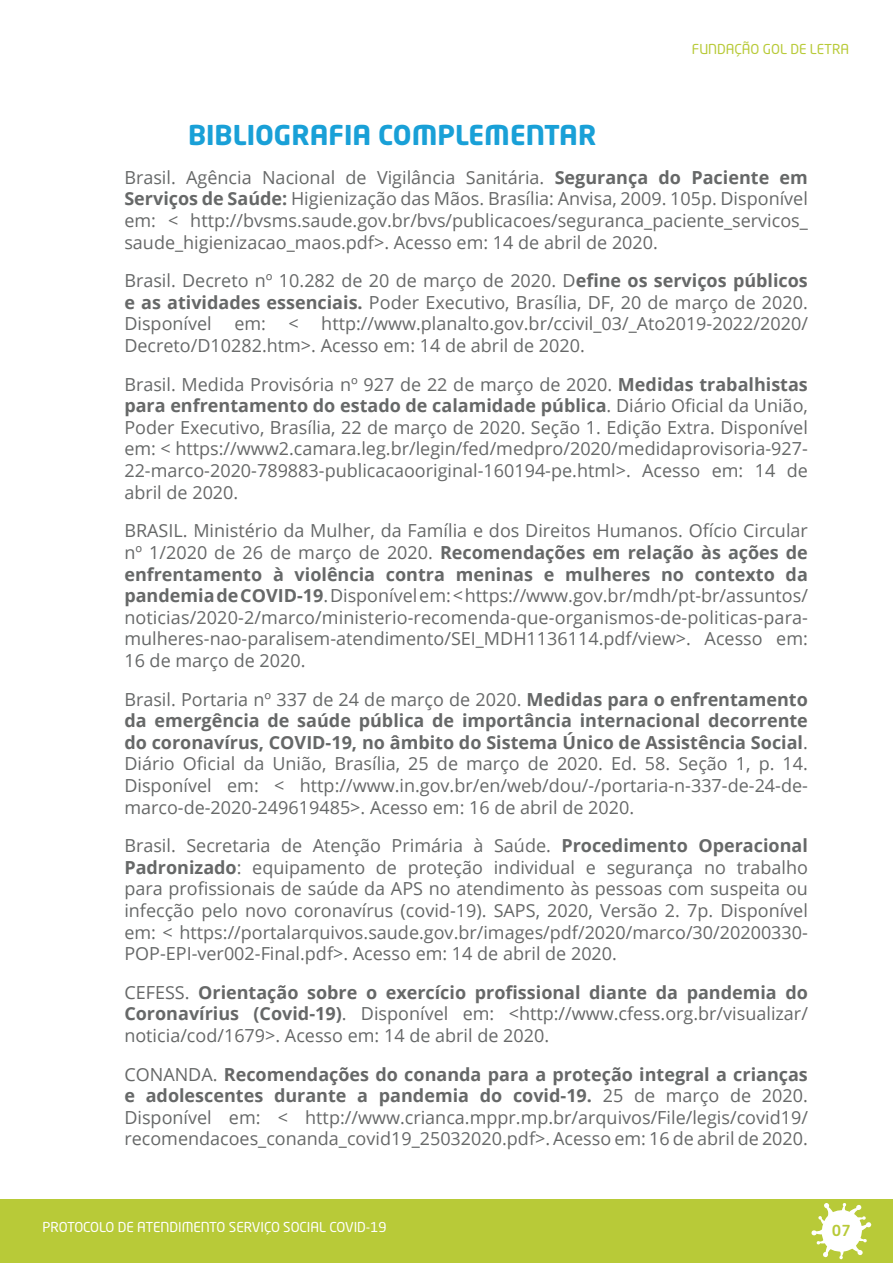
<style>
.page{position:relative;width:893px;height:1263px;background:#fff}
.page>*{position:absolute;margin:0;border:0;box-sizing:border-box;transform-origin:0 0}
.TITULOS{font:700 27px "Neo Tech Std";color:#19a0d7}
.BIBLIOGRAFIA{font:18px/21.6px "Open Sans";color:#666868;text-align:justify}
.t1{font:500 15px "Neo Tech Std";color:#b8ca38}
.t2{font:13.5px "Neo Tech Std";color:#fff}
.t3{font:13.5px "Neo Tech Std";color:#b8ca38}
.s1{font-weight:700}
</style>
<div class="page">
<div style="left:0;top:1199px;width:893px;height:64px;background:#b8ca38"></div>
<svg style="left:811px;top:1203px;width:60px;height:56px"></svg>
<p class="t3" style="left:692px;top:41px;width:159px">FUNDAÇÃO GOL DE LETRA</p>
<p class="TITULOS" style="left:188px;top:118px;width:410px">BIBLIOGRAFIA COMPLEMENTAR</p>
<p class="BIBLIOGRAFIA" style="left:124px;top:166px;width:685px">Brasil. Agência Nacional de Vigilância Sanitária. <span class="s1">Segurança do Paciente em Serviços de Saúde:</span> Higienização das Mãos. Brasília: Anvisa, 2009. 105p. Disponível em: &lt; http://bvsms.saude.gov.br/bvs/publicacoes/seguranca_paciente_servicos_ saude_higienizacao_maos.pdf&gt;. Acesso em: 14 de abril de 2020.</p>
<p class="BIBLIOGRAFIA" style="left:124px;top:269px;width:685px">Brasil. Decreto nº 10.282 de 20 de março de 2020. D<span class="s1">efine os serviços públicos e as atividades essenciais.</span> Poder Executivo, Brasília, DF, 20 de março de 2020.<br>Disponível</p>
<p class="BIBLIOGRAFIA" style="left:124px;top:313px;width:685px;text-indent:197px">http://www.planalto.gov.br/ccivil_03/_Ato2019-2022/2020/<br>Decreto/D10282.htm&gt;. Acesso em: 14 de abril de 2020.</p>
<p class="BIBLIOGRAFIA" style="left:124px;top:373px;width:685px">Brasil. Medida Provisória nº 927 de 22 de março de 2020. <span class="s1">Medidas trabalhistas para enfrentamento do estado de calamidade pública</span>. Diário Oficial da União, Poder Executivo, Brasília, 22 de março de 2020. Seção 1. Edição Extra. Disponível em: &lt; https://www2.camara.leg.br/legin/fed/medpro/2020/medidaprovisoria-927- 22-marco-2020-789883-publicacaooriginal-160194-pe.html&gt;. Acesso em: 14 de abril de 2020.</p>
<p class="BIBLIOGRAFIA" style="left:124px;top:519px;width:685px">BRASIL. Ministério da Mulher, da Família e dos Direitos Humanos. Ofício Circular nº 1/2020 de 26 de março de 2020. <span class="s1">Recomendações em relação às ações de enfrentamento à violência contra meninas e mulheres no contexto da pandemia de COVID-19</span>. Disponível em: &lt; https://www.gov.br/mdh/pt-br/assuntos/ noticias/2020-2/marco/ministerio-recomenda-que-organismos-de-politicas-para&shy;mulheres-nao-paralisem-atendimento/SEI_MDH1136114.pdf/view&gt;. Acesso em:<br>16 de março de 2020.</p>
<p class="BIBLIOGRAFIA" style="left:124px;top:688px;width:685px">Brasil. Portaria nº 337 de 24 de março de 2020. <span class="s1">Medidas para o enfrentamento da emergência de saúde pública de importância internacional decorrente do coronavírus, COVID-19, no âmbito do Sistema Único de Assistência Social</span>.<br>Diário Oficial da União, Brasília, 25 de março de 2020. Ed. 58. Seção 1, p. 14.<br>Disponível em: &lt; http://www.in.gov.br/en/web/dou/-/portaria-n-337-de-24-de&shy;marco-de-2020-249619485&gt;. Acesso em: 16 de abril de 2020.</p>
<p class="BIBLIOGRAFIA" style="left:124px;top:834px;width:685px">Brasil. Secretaria de Atenção Primária à Saúde. <span class="s1">Procedimento Operacional Padronizado</span>: equipamento de proteção individual e segurança no trabalho para profissionais de saúde da APS no atendimento às pessoas com suspeita ou infecção pelo novo coronavírus (covid-19). SAPS, 2020, Versão 2. 7p. Disponível em: &lt; https://portalarquivos.saude.gov.br/images/pdf/2020/marco/30/20200330- POP-EPI-ver002-Final.pdf&gt;. Acesso em: 14 de abril de 2020.</p>
<p class="BIBLIOGRAFIA" style="left:124px;top:981px;width:685px">CEFESS. <span class="s1">Orientação sobre o exercício profissional diante da pandemia do Coronavírius (Covid-19)</span>. Disponível em: &lt;http://www.cfess.org.br/visualizar/ noticia/cod/1679&gt;. Acesso em: 14 de abril de 2020.</p>
<p class="BIBLIOGRAFIA" style="left:124px;top:1063px;width:685px">CONANDA. <span class="s1">Recomendações do conanda para a proteção integral a crianças e adolescentes durante a pandemia do covid-19.</span> 25 de março de 2020.<br>Disponível em: &lt; http://www.crianca.mppr.mp.br/arquivos/File/legis/covid19/ recomendacoes_conanda_covid19_25032020.pdf&gt;. Acesso em: 16 de abril de 2020.</p>
<p class="BIBLIOGRAFIA" style="left:234px;top:313px;width:33px">em:</p>
<p class="BIBLIOGRAFIA" style="left:288px;top:313px;width:12px">&lt;</p>
<p class="t2" style="left:43px;top:1219px;width:346px">PROTOCOLO DE ATENDIMENTO SERVIÇO SOCIAL COVID-19</p>
<p class="t1" style="left:832px;top:1221px;width:20px">07</p>
</div>
